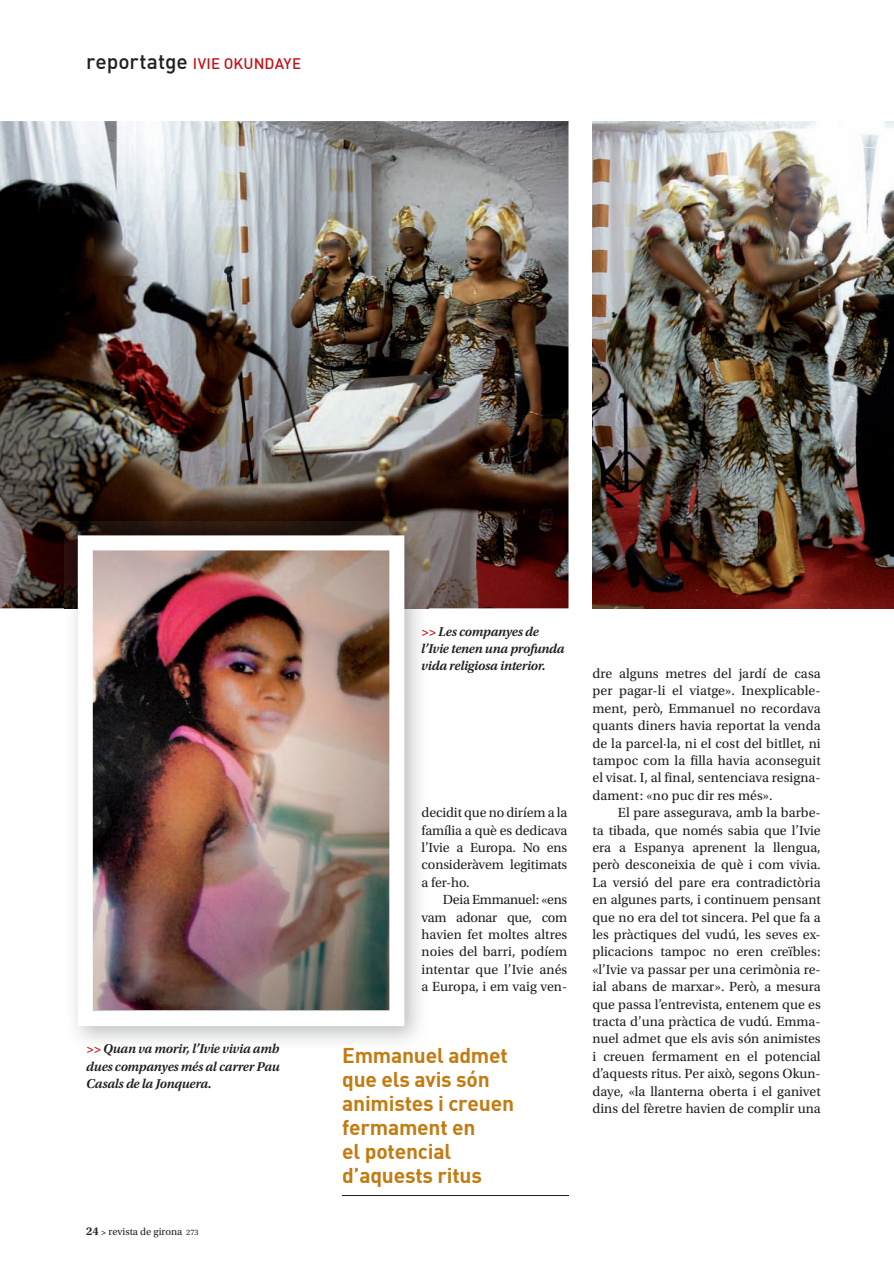
<style>
.page{position:relative;width:894px;height:1277px;background:#fff}
.page>*{position:absolute;margin:0;border:0;box-sizing:border-box;transform-origin:0 0}
.t1{font:21px/24px "DIN Bold";letter-spacing:-.01em;color:#c27b11}
.t2{font:15px "DIN Medium Alternate";letter-spacing:.005em;color:#c4121a}
.t3{font:13.95px/17.4px "Utopia Std";color:#231f20;text-align:justify}
.t4{font:italic 600 13.5px/17.4px "Utopia Std";letter-spacing:-.02em;color:#231f20}
.t5{font:10.5px "Utopia Std";color:#231f20}
.s1{font-size:21px;color:#231f20}
.s2{color:#c4121a}
.s3{font-weight:600;font-size:12px}
.s4{font-weight:600;font-size:9px}
.s5{font-size:8.25px}
</style>
<div class="page">
<img style="left:0;top:121px;width:568px;height:487px">
<img style="left:592px;top:121px;width:302px;height:487px">
<img style="left:64px;top:522px;width:364px;height:520px">
<img style="left:78px;top:535px;width:326px;height:491px">
<hr style="left:342px;top:1195px;width:226px;height:1px;background:#231f20">
<p class="t2" style="left:86px;top:54px;width:216px"><span class="s1">reportatge</span> IVIE OKUNDAYE</p>
<p class="t4" style="left:86px;top:1040px;width:195px;text-align:justify"><span class="s2">&gt;&gt;</span> Quan va morir, l’Ivie vivia amb dues companyes més al carrer Pau Casals de la Jonquera.</p>
<p class="t5" style="left:86px;top:1225px;width:114px"><span class="s3">24</span> <span class="s4">&gt;</span> revista de girona <span class="s5">273</span></p>
<p class="t4" style="left:421px;top:623px;width:145px"><span class="s2">&gt;&gt;</span> Les companyes de l’Ivie tenen una profunda vida religiosa interior.</p>
<p class="t3" style="left:421px;top:804px;width:147px">decidit que no diríem a la família a què es dedicava l’Ivie a Europa. No ens consideràvem legitimats a fer-ho.</p>
<p class="t3" style="left:421px;top:891px;width:147px;text-indent:21px">Deia Emmanuel: «ens vam adonar que, com havien fet moltes altres noies del barri, podíem intentar que l’Ivie anés a Europa, i em vaig ven-</p>
<h1 class="t1" style="left:342px;top:1042px;width:173px">Emmanuel admet que els avis són animistes i creuen fermament en<br>el potencial d’aquests ritus</h1>
<p class="t3" style="left:592px;top:665px;width:230px">dre alguns metres del jardí de casa per pagar-li el viatge». Inexplicable&shy;ment, però, Emmanuel no recordava quants diners havia reportat la venda de la parcel·la, ni el cost del bitllet, ni tampoc com la filla havia aconseguit el visat. I, al final, sentenciava resigna&shy;dament: «no puc dir res més».</p>
<p class="t3" style="left:592px;top:804px;width:230px;text-indent:26px">El pare assegurava, amb la barbe&shy;ta tibada, que només sabia que l’Ivie era a Espanya aprenent la llengua, però desconeixia de què i com vivia.<br>La versió del pare era contradictòria en algunes parts, i continuem pensant que no era del tot sincera. Pel que fa a les pràctiques del vudú, les seves ex&shy;plicacions tampoc no eren creïbles: «l’Ivie va passar per una cerimònia re&shy;ial abans de marxar». Però, a mesura que passa l’entrevista, entenem que es tracta d’una pràctica de vudú. Emma&shy;nuel admet que els avis són animistes i creuen fermament en el potencial d’aquests ritus. Per això, segons Okun&shy;daye, «la llanterna oberta i el ganivet dins del fèretre havien de complir una</p>
</div>
